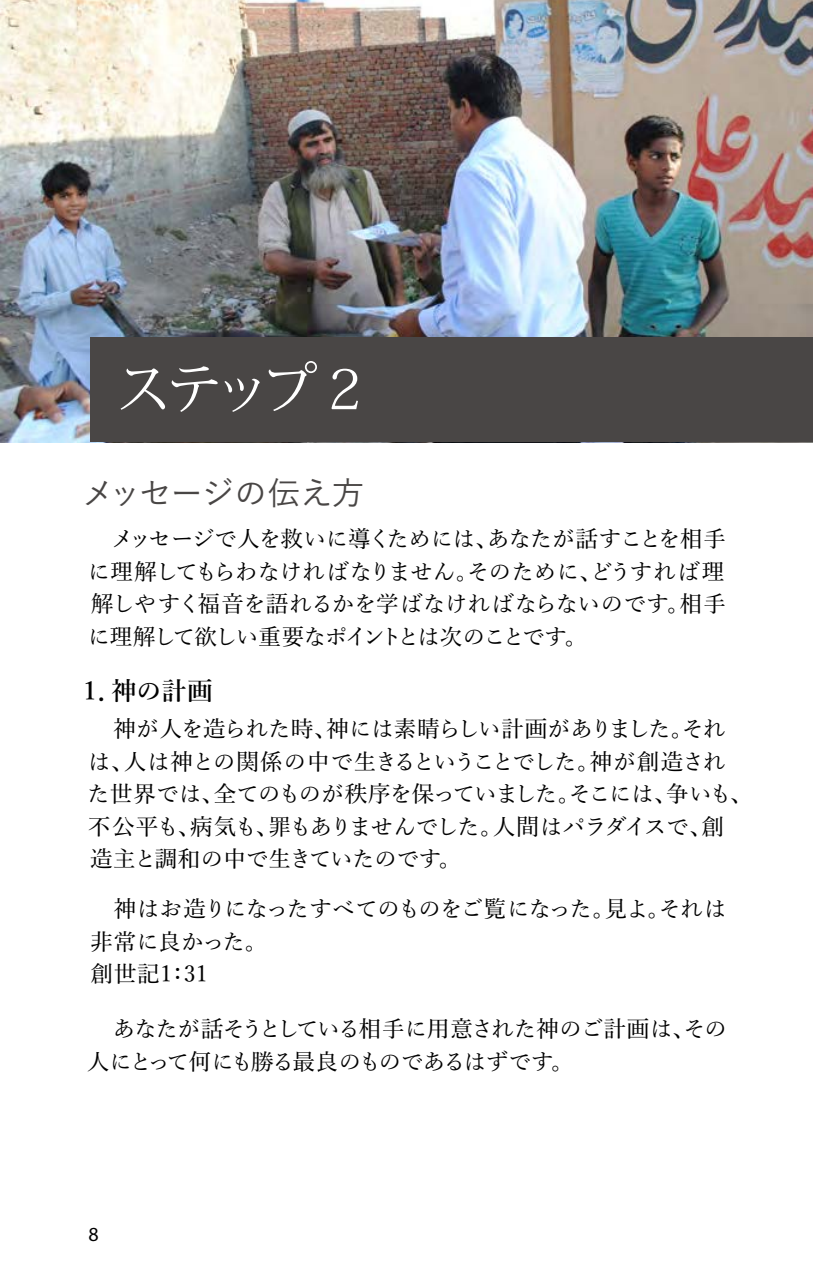
<style>
.page{position:relative;width:815px;height:1276px;background:#fff}
.page>*{position:absolute;margin:0;border:0;box-sizing:border-box;transform-origin:0 0}
.t1{font:55px "Koz Min Pr 6 N";letter-spacing:-.1em;color:#fff}
.t2{font:500 32.5px "Yu Go";letter-spacing:-.03em;color:#494645}
.t3{font:600 25px "Yu Min";color:#000}
.t4{font:500 22.5px/32.5px "Yu Min";letter-spacing:-.03em;color:#000}
.t5{font:20px "Myriad Pro";color:#000}
</style>
<div class="page">
<img style="left:1px;top:1px;width:811px;height:441px">
<div style="left:90px;top:337px;width:722px;height:105px;background:#494645"></div>
<h1 class="t1" style="left:116px;top:358px;width:258px">ステップ２</h1>
<h2 class="t2" style="left:82px;top:462px;width:284px">メッセージの伝え方</h2>
<p class="t4" style="left:88px;top:520px;width:640px;text-align:justify">　メッセージで人を救いに導くためには、あなたが話すことを相手に理解してもらわなければなりません。そのために、どうすれば理解しやすく福音を語れるかを学ばなければならないのです。相手に理解して欲しい重要なポイントとは次のことです。</p>
<p class="t3" style="left:77px;top:676px;width:136px">１．神の計画</p>
<p class="t4" style="left:87px;top:710px;width:667px">　神が人を造られた時、神には素晴らしい計画がありました。それ<br>は、人は神との関係の中で生きるということでした。神が創造された世界では、全てのものが秩序を保っていました。そこには、争いも、不公平も、病気も、罪もありませんでした。人間はパラダイスで、創<br>造主と調和の中で生きていたのです。</p>
<p class="t4" style="left:90px;top:890px;width:638px">　神はお造りになったすべてのものをご覧になった。見よ。それは非常に良かった。<br>創世記1：31</p>
<p class="t4" style="left:87px;top:1010px;width:642px">　あなたが話そうとしている相手に用意された神のご計画は、その人にとって何にも勝る最良のものであるはずです。</p>
<p class="t5" style="left:88px;top:1221px;width:12px">8</p>
</div>
